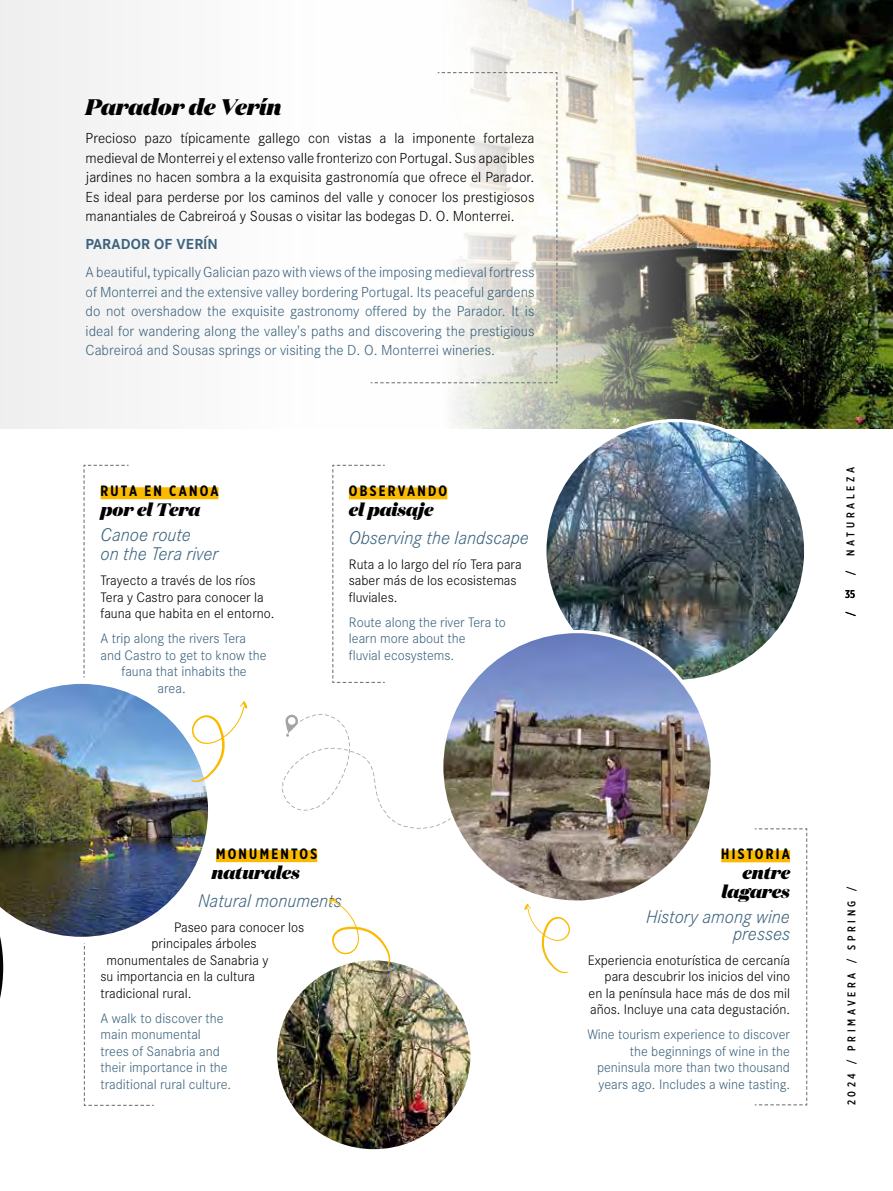
<style>
.page{position:relative;width:893px;height:1191px;background:#fff}
.page>*{position:absolute;margin:0;border:0;box-sizing:border-box;transform-origin:0 0}
.t1{font:italic 900 22.5px "Domaine Disp";color:#000}
.t2{font:italic 300 18px/16.5px "Corporate SBQ";color:#3c637d;text-align:right}
.t3{font:italic 900 18px/19.4px "Domaine Disp";color:#000;text-align:right}
.t4{font:700 15px "Gotham X Narrow";letter-spacing:.15em;color:#000}
.t5{font:300 14.25px/19.5px "Corporate SBQ";color:#3c637d;text-align:justify}
.t6{font:300 14.25px/19.5px "Corporate SBQ";color:#000;text-align:justify}
.t7{font:700 14.25px "Corporate SBQ";letter-spacing:.01em;color:#3c637d}
.t8{font:300 13.5px/16.5px "Corporate SBQ";color:#000}
.t9{font:300 13.5px/16.5px "Corporate SBQ";color:#3c637d}
.t10{font:500 11.25px "Gotham X Narrow";letter-spacing:.32em;color:#000}
</style>
<div class="page">
<svg style="left:282px;top:714px;width:169px;height:115px"></svg>
<div style="left:0;top:0;width:519px;height:428px;background:#f9f8f8"></div>
<svg style="left:754px;top:828px;width:54px;height:278px"></svg>
<svg style="left:332px;top:464px;width:54px;height:219px"></svg>
<img style="left:465px;top:0;width:428px;height:428px">
<div style="left:721px;top:850px;width:69px;height:12px;background:#fbba00"></div>
<div style="left:101px;top:487px;width:118px;height:12px;background:#fbba00"></div>
<div style="left:216px;top:850px;width:101px;height:12px;background:#fbba00"></div>
<svg style="left:83px;top:464px;width:72px;height:642px"></svg>
<div style="left:349px;top:487px;width:98px;height:12px;background:#fbba00"></div>
<svg style="left:370px;top:71px;width:188px;height:313px"></svg>
<svg style="left:0;top:943px;width:4px;height:55px"></svg>
<img style="left:545px;top:420px;width:261px;height:261px;border-radius:130px">
<img style="left:278px;top:961px;width:192px;height:187px">
<img style="left:442px;top:631px;width:270px;height:271px;border-radius:135px">
<svg style="left:524px;top:903px;width:46px;height:70px"></svg>
<img style="left:0;top:677px;width:208px;height:266px">
<svg style="left:191px;top:701px;width:56px;height:81px"></svg>
<svg style="left:329px;top:898px;width:61px;height:68px"></svg>
<h1 class="t1" style="left:86px;top:92px;width:197px">Parador de Verín</h1>
<p class="t6" style="left:86px;top:129px;width:450px">Precioso pazo típicamente gallego con vistas a la imponente fortaleza medieval de Monterrei y el extenso valle fronterizo con Portugal. Sus apacibles jardines no hacen sombra a la exquisita gastronomía que ofrece el Parador.<br>Es ideal para perderse por los caminos del valle y conocer los prestigiosos manantiales de Cabreiroá y Sousas o visitar las bodegas D. O. Monterrei.</p>
<p class="t7" style="left:86px;top:235px;width:134px">PARADOR OF VERÍN</p>
<p class="t5" style="left:86px;top:263px;width:450px">A beautiful, typically Galician pazo with views of the imposing medieval fortress of Monterrei and the extensive valley bordering Portugal. Its peaceful gardens do not overshadow the exquisite gastronomy offered by the Parador. It is ideal for wandering along the valley's paths and discovering the prestigious Cabreiroá and Sousas springs or visiting the D. O. Monterrei wineries.</p>
<p class="t4" style="left:101px;top:482px;width:120px">RUTA EN CANOA</p>
<h2 class="t3" style="left:100px;top:499px;width:101px">por el Tera</h2>
<h2 class="t2" style="left:100px;top:525px;width:119px;line-height:19.4px;text-align:left">Canoe route<br>on the Tera river</h2>
<p class="t8" style="left:101px;top:572px;width:175px">Trayecto a través de los ríos<br>Tera y Castro para conocer la fauna que habita en el entorno.</p>
<p class="t9" style="left:101px;top:630px;width:147px">A trip along the rivers Tera</p>
<p class="t9" style="left:101px;top:647px;width:168px">and Castro to get to know the</p>
<p class="t9" style="left:122px;top:663px;width:127px">fauna that inhabits the</p>
<p class="t9" style="left:158px;top:680px;width:30px">area.</p>
<p class="t4" style="left:349px;top:482px;width:100px">OBSERVANDO</p>
<h2 class="t3" style="left:349px;top:499px;width:86px">el paisaje</h2>
<h2 class="t2" style="left:349px;top:529px;width:182px">Observing the landscape</h2>
<p class="t8" style="left:349px;top:556px;width:174px">Ruta a lo largo del río Tera para saber más de los ecosistemas fluviales.</p>
<p class="t9" style="left:349px;top:614px;width:159px">Route along the river Tera to learn more about the<br>fluvial ecosystems.</p>
<p class="t10" style="left:844px;top:555px;width:90px;rotate:-90deg">NATURALEZA</p>
<p class="t10" style="left:844px;top:575px;width:6px;rotate:-90deg">/</p>
<p class="t10" style="left:845px;top:587px;width:11px">35</p>
<p class="t10" style="left:844px;top:616px;width:6px;rotate:-90deg">/</p>
<p class="t4" style="left:216px;top:844px;width:103px">MONUMENTOS</p>
<h2 class="t3" style="left:212px;top:862px;width:90px">naturales</h2>
<h2 class="t2" style="left:198px;top:892px;width:145px">Natural monuments</h2>
<p class="t8" style="left:174px;top:918px;width:132px">Paseo para conocer los</p>
<p class="t8" style="left:151px;top:935px;width:107px">principales árboles</p>
<p class="t8" style="left:107px;top:951px;width:163px">monumentales de Sanabria y</p>
<p class="t8" style="left:101px;top:968px;width:156px">su importancia en la cultura</p>
<p class="t8" style="left:101px;top:984px;width:92px">tradicional rural.</p>
<p class="t9" style="left:101px;top:1009px;width:132px">A walk to discover the main monumental trees of Sanabria and their importance in the traditional rural culture.</p>
<p class="t4" style="left:721px;top:845px;width:70px">HISTORIA</p>
<h2 class="t3" style="left:721px;top:862px;width:70px">entre lagares</h2>
<h2 class="t2" style="left:646px;top:908px;width:146px">History among wine presses</h2>
<p class="t8" style="left:588px;top:952px;width:204px;text-align:right">Experiencia enoturística de cercanía para descubrir los inicios del vino en la península hace más de dos mil años. Incluye una cata degustación.</p>
<p class="t9" style="left:587px;top:1026px;width:204px;text-align:right">Wine tourism experience to discover the beginnings of wine in the peninsula more than two thousand years ago. Includes a wine tasting.</p>
<p class="t10" style="left:845px;top:1105px;width:220px;rotate:-90deg">2024 / PRIMAVERA / SPRING /</p>
</div>
